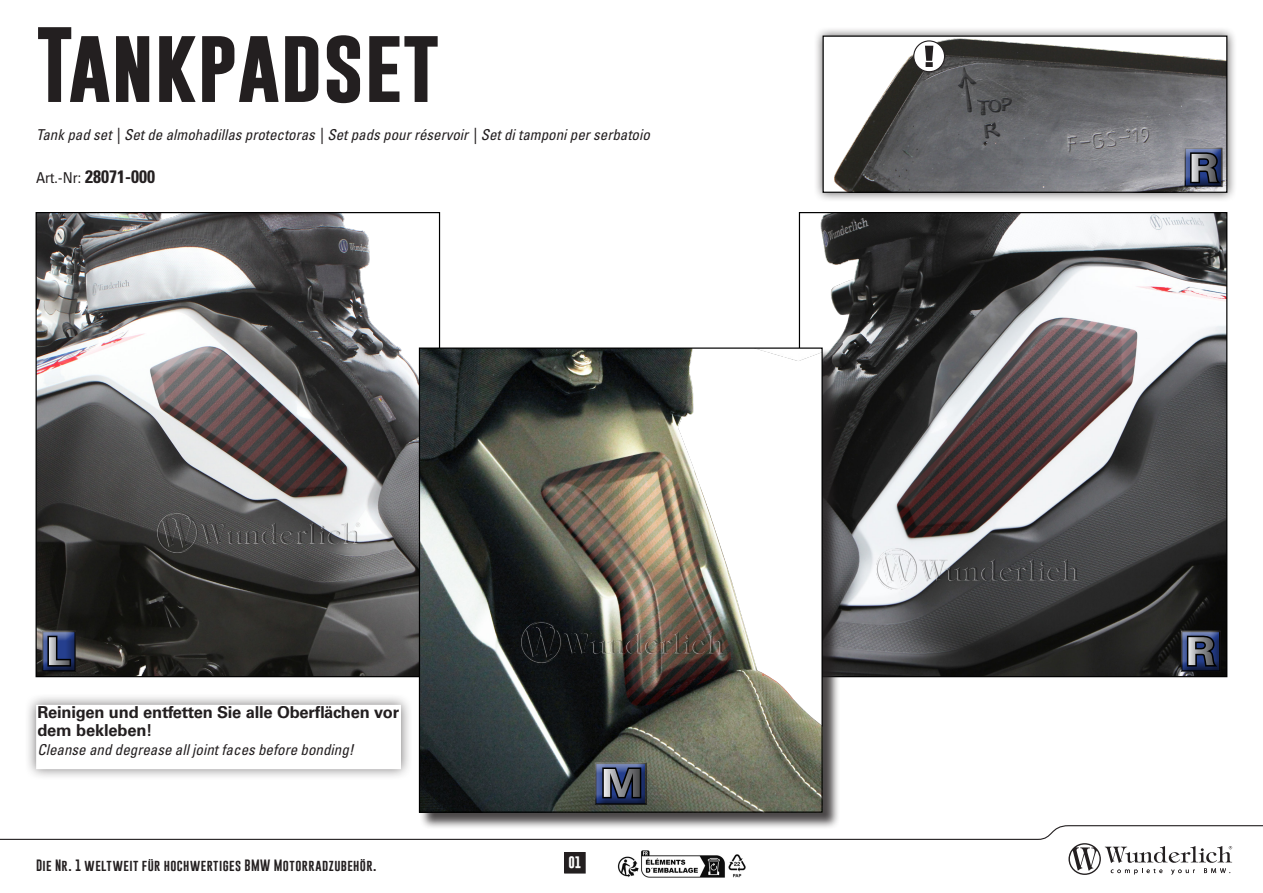
<style>
.page{position:relative;width:1263px;height:893px;background:#fff}
.page>*{position:absolute;margin:0;border:0;box-sizing:border-box;transform-origin:0 0}
.t1{font:700 76.5px "Gobold";color:#231f20}
.BU{font:700 38.55px "Univers LT Std";color:#fff;scale:1.14 1}
.t2{font:700 condensed 18px "Univers LT Std";color:#231f20}
.t3{font:700 16.5px/18px "Univers LT Std";letter-spacing:-.01em;color:#231f20}
.t4{font:italic condensed 15px "Univers LT Std";color:#231f20}
.t5{font:12px "Gobold";letter-spacing:.035em;color:#231f20}
.t6{font:700 12px "Gobold";color:#fff}
.s1{font-weight:400;font-size:15px}
</style>
<div class="page">
<svg style="left:0;top:825px;width:1263px;height:50px"></svg>
<div style="left:565px;top:852px;width:20px;height:21px;background:#231f20"></div>
<div style="left:564px;top:852px;width:21px;height:21px;border:1px solid #231f20"></div>
<img style="left:38px;top:214px;width:381px;height:461px">
<img style="left:820px;top:214px;width:405px;height:461px">
<div style="left:420px;top:348px;width:420px;height:482px;background:#231f20;opacity:.82"></div>
<img style="left:421px;top:349px;width:400px;height:462px">
<div style="left:25px;top:693px;width:387px;height:87px;background:#231f20;opacity:.6"></div>
<div style="left:37px;top:705px;width:363px;height:63px;background:#fff"></div>
<img style="left:157px;top:512px;width:206px;height:41px">
<div style="left:813px;top:26px;width:424px;height:176px;background:#231f20;opacity:.75"></div>
<img style="left:824px;top:38px;width:401px;height:153px">
<div style="left:822px;top:36px;width:405px;height:157px;border:1px solid #000"></div>
<div style="left:914px;top:41px;width:30px;height:31px;background:#fff;border-radius:50%"></div>
<div style="left:913px;top:40px;width:32px;height:32px;border:1px solid #231f20;border-radius:50%"></div>
<svg style="left:925px;top:46px;width:8px;height:21px"></svg>
<img style="left:522px;top:621px;width:206px;height:41px">
<img style="left:877px;top:548px;width:205px;height:41px">
<div style="left:36px;top:626px;width:41px;height:46px;background:#fff;opacity:.83"></div>
<svg style="left:36px;top:631px;width:41px;height:41px"></svg>
<svg style="left:42px;top:631px;width:34px;height:41px"></svg>
<div style="left:589px;top:763px;width:59px;height:43px;background:linear-gradient(to bottom,#575f50,#454b3f)"></div>
<svg style="left:595px;top:755px;width:52px;height:50px;background:#2c3752"></svg>
<div style="left:1175px;top:626px;width:47px;height:46px;background:#fff;opacity:.83"></div>
<svg style="left:1175px;top:631px;width:47px;height:41px"></svg>
<svg style="left:1181px;top:631px;width:40px;height:41px;background:#202b4e"></svg>
<div style="left:1179px;top:143px;width:45px;height:44px;background:#fff;opacity:.83"></div>
<svg style="left:1179px;top:148px;width:45px;height:40px"></svg>
<svg style="left:1184px;top:147px;width:39px;height:40px;background:#293455"></svg>
<img style="left:618px;top:850px;width:129px;height:28px">
<p class="t1" style="left:36px;top:15px;width:405px">Tankpadset</p>
<p class="t4" style="left:36px;top:126px;width:615px">Tank pad set | Set de almohadillas protectoras | Set pads pour réservoir | Set di tamponi per serbatoio</p>
<p class="t2" style="left:36px;top:166px;width:120px"><span class="s1">Art.-Nr:</span> 28071-000</p>
<p class="BU" style="left:46px;top:629px;width:23px">L</p>
<p class="t3" style="left:37px;top:703px;width:363px">Reinigen und entfetten Sie alle Oberflächen vor dem bekleben!</p>
<p class="t4" style="left:37px;top:741px;width:318px">Cleanse and degrease all joint faces before bonding!</p>
<p class="t5" style="left:36px;top:858px;width:342px">Die Nr. 1 weltweit für hochwertiges BMW Motorradzubehör.</p>
<p class="BU" style="left:601px;top:761px;width:38px">M</p>
<p class="t6" style="left:568px;top:854px;width:15px">01</p>
<p class="BU" style="left:1189px;top:146px;width:27px">R</p>
<p class="BU" style="left:1186px;top:629px;width:27px">R</p>
</div>
